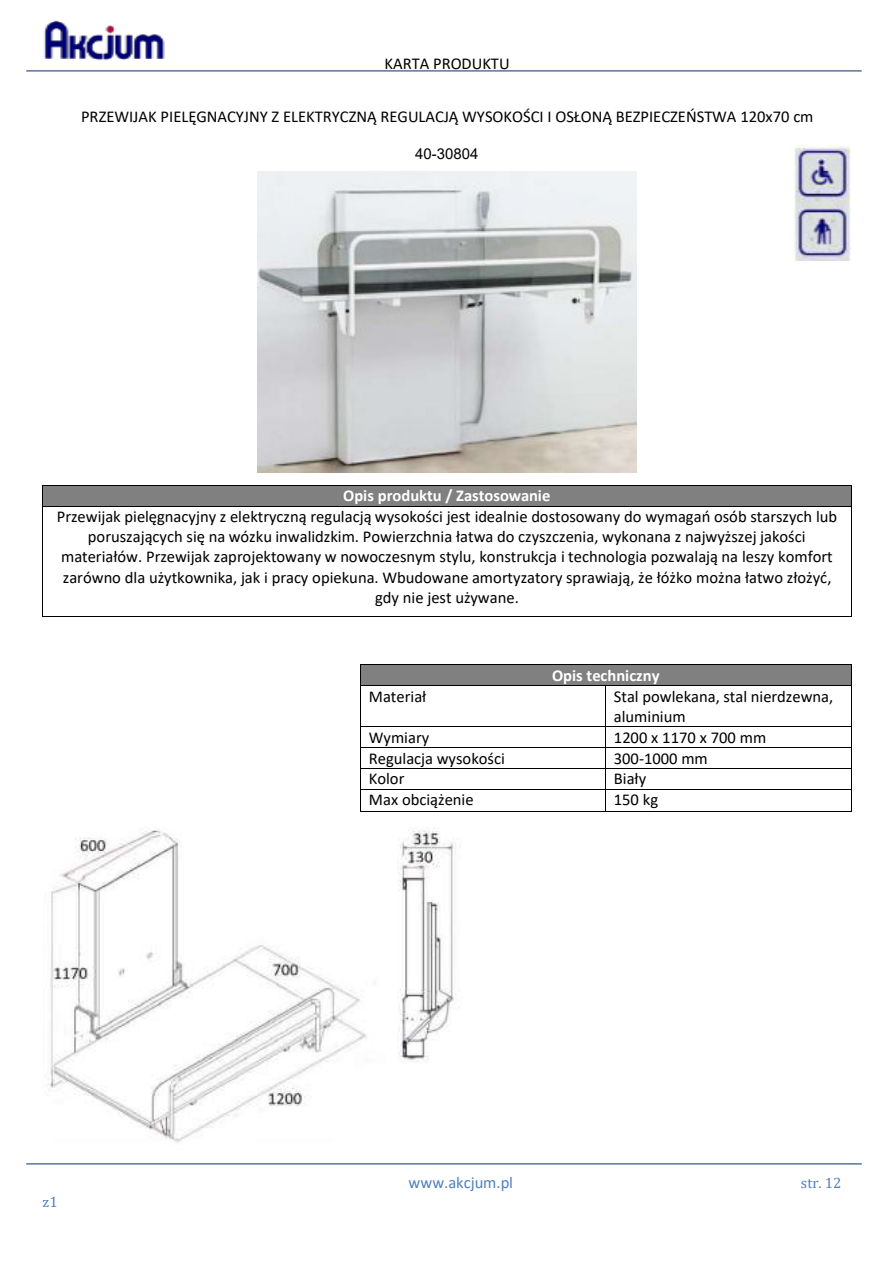
<style>
.page{position:relative;width:894px;height:1264px;background:#fff}
.page>*{position:absolute;margin:0;border:0;box-sizing:border-box;transform-origin:0 0}
.t1{font:16.5px/20.1px "Calibri";color:#000;text-align:center}
.t2{font:700 16.5px "Calibri";color:#fff}
.t3{font:16.5px "Calibri";color:#4f81bd}
.t4{font:15px "Cambria";color:#4f81bd}
.t5{font:15px "Arial";letter-spacing:.005em;color:#000}
</style>
<div class="page">
<img style="left:44px;top:20px;width:121px;height:41px">
<hr style="left:26px;top:70px;width:835px;height:1px;background:#1f497d">
<hr style="left:26px;top:1163px;width:835px;height:1px;background:#1f497d">
<div style="left:51px;top:485px;width:791px;height:21px;background:#808080"></div>
<hr style="left:43px;top:485px;width:807px;height:1px;background:#000">
<svg style="left:42px;top:485px;width:1px;height:21px"></svg>
<hr style="left:43px;top:506px;width:807px;height:1px;background:#000">
<svg style="left:850px;top:485px;width:1px;height:21px"></svg>
<hr style="left:42px;top:506px;width:1px;height:110px;background:#000">
<hr style="left:43px;top:616px;width:807px;height:1px;background:#000">
<hr style="left:850px;top:506px;width:1px;height:110px;background:#000">
<div style="left:361px;top:665px;width:489px;height:20px;background:#808080"></div>
<hr style="left:361px;top:664px;width:489px;height:1px;background:#000">
<svg style="left:360px;top:664px;width:1px;height:22px"></svg>
<hr style="left:361px;top:685px;width:244px;height:1px;background:#000">
<hr style="left:606px;top:685px;width:244px;height:1px;background:#000">
<svg style="left:850px;top:664px;width:1px;height:22px"></svg>
<hr style="left:360px;top:686px;width:1px;height:40px;background:#000">
<hr style="left:605px;top:686px;width:1px;height:40px;background:#000">
<hr style="left:850px;top:686px;width:1px;height:40px;background:#000">
<hr style="left:361px;top:726px;width:244px;height:1px;background:#000">
<hr style="left:606px;top:726px;width:244px;height:1px;background:#000">
<hr style="left:361px;top:747px;width:244px;height:1px;background:#000">
<hr style="left:606px;top:747px;width:244px;height:1px;background:#000">
<hr style="left:361px;top:768px;width:244px;height:1px;background:#000">
<hr style="left:606px;top:768px;width:244px;height:1px;background:#000">
<hr style="left:361px;top:789px;width:244px;height:1px;background:#000">
<hr style="left:606px;top:789px;width:244px;height:1px;background:#000">
<svg style="left:360px;top:726px;width:1px;height:85px"></svg>
<hr style="left:361px;top:810px;width:244px;height:1px;background:#000">
<svg style="left:605px;top:726px;width:1px;height:85px"></svg>
<hr style="left:606px;top:810px;width:244px;height:1px;background:#000">
<img style="left:258px;top:171px;width:377px;height:301px">
<img style="left:45px;top:828px;width:415px;height:315px">
<img style="left:794px;top:145px;width:55px;height:115px">
<p class="t1" style="left:384px;top:55px;width:127px">KARTA PRODUKTU</p>
<p class="t1" style="left:81px;top:108px;width:733px">PRZEWIJAK PIELĘGNACYJNY Z ELEKTRYCZNĄ REGULACJĄ WYSOKOŚCI I OSŁONĄ BEZPIECZEŃSTWA 120x70 cm</p>
<p class="t5" style="left:415px;top:148px;width:65px">40-30804</p>
<p class="t2" style="left:343px;top:489px;width:208px">Opis produktu / Zastosowanie</p>
<p class="t1" style="left:57px;top:508px;width:781px">Przewijak pielęgnacyjny z elektryczną regulacją wysokości jest idealnie dostosowany do wymagań osób starszych lub poruszających się na wózku inwalidzkim. Powierzchnia łatwa do czyszczenia, wykonana z najwyższej jakości materiałów. Przewijak zaprojektowany w nowoczesnym stylu, konstrukcja i technologia pozwalają na leszy komfort zarówno dla użytkownika, jak i pracy opiekuna. Wbudowane amortyzatory sprawiają, że łóżko można łatwo złożyć, gdy nie jest używane.</p>
<p class="t2" style="left:552px;top:668px;width:109px">Opis techniczny</p>
<p class="t1" style="left:369px;top:687px;width:59px">Materiał</p>
<p class="t1" style="left:613px;top:687px;width:221px;text-align:left">Stal powlekana, stal nierdzewna, aluminium</p>
<p class="t1" style="left:369px;top:728px;width:62px">Wymiary</p>
<p class="t1" style="left:613px;top:728px;width:154px">1200 x 1170 x 700 mm</p>
<p class="t1" style="left:369px;top:749px;width:137px">Regulacja wysokości</p>
<p class="t1" style="left:613px;top:749px;width:95px">300-1000 mm</p>
<p class="t1" style="left:369px;top:770px;width:37px">Kolor</p>
<p class="t1" style="left:613px;top:770px;width:34px">Biały</p>
<p class="t1" style="left:369px;top:791px;width:106px">Max obciążenie</p>
<p class="t1" style="left:613px;top:791px;width:46px">150 kg</p>
<p class="t4" style="left:42px;top:1195px;width:17px">z1</p>
<p class="t3" style="left:408px;top:1175px;width:106px">www.akcjum.pl</p>
<p class="t4" style="left:800px;top:1176px;width:42px">str. 12</p>
</div>
